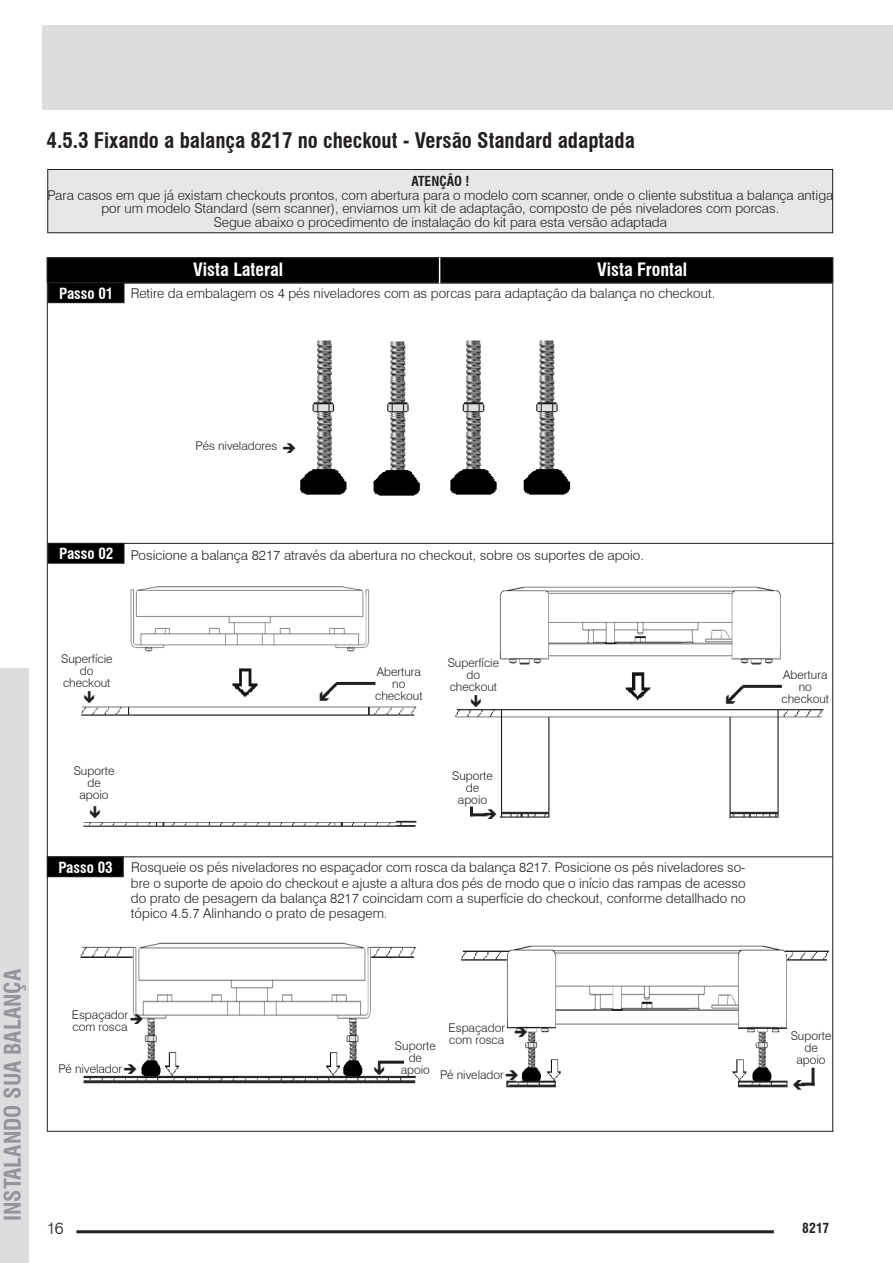
<style>
.page{position:relative;width:893px;height:1263px;background:#fff}
.page>*{position:absolute;margin:0;border:0;box-sizing:border-box;transform-origin:0 0}
.t1{font:700 condensed 22.5px "Swiss 721 BT";color:#939598}
.Sub_Subtítulo_-_Capítulo{font:700 condensed 21px "Swiss 721 BT";color:#231f20}
.t2{font:700 condensed 18px "Swiss 721 BT";color:#fff}
.Num__Página_Dir{font:300 16.5px "Swiss 721 BT";color:#231f20}
.t3{font:700 condensed 15px "Swiss 721 BT";color:#fff}
.t4{font:300 13.5px/15.5px "Swiss 721 BT";color:#231f20;text-align:justify}
.t5{font:700 condensed 13.5px "Swiss 721 BT";color:#231f20}
.t6{font:300 12px/12px "Swiss 721 BT";color:#231f20;text-align:center}
</style>
<div class="page">
<div style="left:0;top:668px;width:29px;height:595px;background:#dcdddf"></div>
<hr style="left:76px;top:1230px;width:698px;height:3px;background:#231f20">
<div style="left:43px;top:26px;width:850px;height:84px;background:#dcdddf"></div>
<img style="left:78px;top:942px;width:339px;height:189px">
<img style="left:455px;top:586px;width:369px;height:233px">
<img style="left:81px;top:586px;width:336px;height:241px">
<img style="left:300px;top:340px;width:271px;height:156px">
<hr style="left:743px;top:685px;width:39px;height:3px;background:#231f20">
<svg style="left:470px;top:806px;width:3px;height:7px"></svg>
<hr style="left:470px;top:813px;width:17px;height:3px;background:#231f20">
<hr style="left:336px;top:682px;width:39px;height:3px;background:#231f20">
<hr style="left:47px;top:283px;width:786px;height:1px;background:#231f20">
<hr style="left:47px;top:543px;width:786px;height:1px;background:#231f20">
<div style="left:47px;top:258px;width:786px;height:24px;background:#000"></div>
<div style="left:47px;top:257px;width:786px;height:26px;border:1px solid #231f20"></div>
<svg style="left:439px;top:257px;width:1px;height:27px"></svg>
<hr style="left:832px;top:258px;width:1px;height:874px;background:#231f20">
<hr style="left:47px;top:257px;width:1px;height:875px;background:#231f20">
<div style="left:48px;top:283px;width:76px;height:20px;background:#000"></div>
<div style="left:48px;top:282px;width:76px;height:21px;border:1px solid #231f20"></div>
<div style="left:48px;top:543px;width:76px;height:20px;background:#000"></div>
<div style="left:48px;top:543px;width:76px;height:21px;border:1px solid #231f20"></div>
<hr style="left:47px;top:856px;width:786px;height:1px;background:#231f20">
<div style="left:47px;top:857px;width:76px;height:20px;background:#000"></div>
<div style="left:47px;top:856px;width:77px;height:21px;border:1px solid #231f20"></div>
<img style="left:459px;top:945px;width:372px;height:186px">
<hr style="left:378px;top:1061px;width:26px;height:3px;background:#231f20">
<hr style="left:811px;top:1068px;width:3px;height:17px;background:#231f20">
<div style="left:48px;top:169px;width:785px;height:64px;background:#e6e7e9"></div>
<div style="left:47px;top:169px;width:786px;height:64px;border:1px solid #231f20"></div>
<hr style="left:47px;top:1131px;width:786px;height:1px;background:#231f20">
<svg style="left:471px;top:695px;width:10px;height:12px"></svg>
<svg style="left:484px;top:809px;width:12px;height:10px"></svg>
<svg style="left:84px;top:691px;width:10px;height:12px"></svg>
<svg style="left:723px;top:682px;width:24px;height:25px"></svg>
<svg style="left:90px;top:806px;width:10px;height:12px"></svg>
<svg style="left:316px;top:679px;width:25px;height:25px"></svg>
<svg style="left:374px;top:1063px;width:10px;height:12px"></svg>
<svg style="left:506px;top:1070px;width:12px;height:10px"></svg>
<svg style="left:793px;top:1079px;width:21px;height:10px"></svg>
<svg style="left:124px;top:1064px;width:12px;height:10px"></svg>
<svg style="left:131px;top:1014px;width:12px;height:10px"></svg>
<svg style="left:515px;top:1027px;width:12px;height:10px"></svg>
<p class="Sub_Subtítulo_-_Capítulo" style="left:47px;top:127px;width:590px">4.5.3 Fixando a balança 8217 no checkout - Versão Standard adaptada</p>
<p class="t5" style="left:411px;top:173px;width:59px">ATENÇÃO !</p>
<p class="t4" style="left:48px;top:188px;width:787px;line-height:13.5px;text-align:center">Para casos em que já existam checkouts prontos, com abertura para o modelo com scanner, onde o cliente substitua a balança antiga por um modelo Standard (sem scanner), enviamos um kit de adaptação, composto de pés niveladores com porcas.</p>
<p class="t4" style="left:214px;top:214px;width:455px">Segue abaixo o procedimento de instalação do kit para esta versão adaptada</p>
<p class="t2" style="left:193px;top:258px;width:92px">Vista Lateral</p>
<p class="t2" style="left:597px;top:258px;width:92px">Vista Frontal</p>
<p class="t3" style="left:59px;top:284px;width:56px">Passo 01</p>
<p class="t4" style="left:131px;top:285px;width:586px">Retire da embalagem os 4 pés niveladores com as porcas para adaptação da balança no checkout.</p>
<p class="t6" style="left:195px;top:440px;width:84px">Pés niveladores</p>
<p class="t3" style="left:59px;top:545px;width:56px">Passo 02</p>
<p class="t4" style="left:131px;top:547px;width:515px">Posicione a balança 8217 através da abertura no checkout, sobre os suportes de apoio.</p>
<p class="t6" style="left:61px;top:652px;width:53px">Superfície</p>
<p class="t6" style="left:80px;top:664px;width:15px">do</p>
<p class="t6" style="left:63px;top:677px;width:49px">checkout</p>
<p class="t6" style="left:377px;top:665px;width:46px">Abertura no</p>
<p class="t6" style="left:375px;top:689px;width:49px">checkout</p>
<p class="t6" style="left:448px;top:656px;width:53px">Superfície</p>
<p class="t6" style="left:467px;top:669px;width:15px">do</p>
<p class="t6" style="left:450px;top:681px;width:49px">checkout</p>
<h1 class="t1" style="left:-1px;top:1221px;width:254px;rotate:-90deg">INSTALANDO SUA BALANÇA</h1>
<p class="t6" style="left:74px;top:764px;width:42px">Suporte</p>
<p class="t6" style="left:87px;top:776px;width:15px">de</p>
<p class="t6" style="left:79px;top:788px;width:31px">apoio</p>
<p class="t6" style="left:452px;top:769px;width:42px">Suporte</p>
<p class="t6" style="left:466px;top:781px;width:15px">de</p>
<p class="t6" style="left:458px;top:793px;width:31px">apoio</p>
<p class="t3" style="left:59px;top:858px;width:56px">Passo 03</p>
<p class="t4" style="left:131px;top:859px;width:616px">Rosqueie os pés niveladores no espaçador com rosca da balança 8217. Posicione os pés niveladores so&shy;bre o suporte de apoio do checkout e ajuste a altura dos pés de modo que o início das rampas de acesso do prato de pesagem da balança 8217 coincidam com a superfície do checkout, conforme detallhado no tópico 4.5.7 Alinhando o prato de pesagem.</p>
<p class="t6" style="left:72px;top:1009px;width:58px;text-align:left">Espaçador com rosca</p>
<p class="t6" style="left:58px;top:1063px;width:65px">Pé nivelador</p>
<p class="Num__Página_Dir" style="left:47px;top:1218px;width:18px">16</p>
<p class="t6" style="left:448px;top:1021px;width:58px;text-align:left">Espaçador com rosca</p>
<p class="t6" style="left:395px;top:1040px;width:42px">Suporte</p>
<p class="t6" style="left:409px;top:1052px;width:15px">de</p>
<p class="t6" style="left:401px;top:1064px;width:31px">apoio</p>
<p class="t6" style="left:440px;top:1068px;width:65px">Pé nivelador</p>
<p class="t6" style="left:783px;top:668px;width:46px">Abertura no</p>
<p class="t6" style="left:782px;top:692px;width:49px">checkout</p>
<p class="t6" style="left:791px;top:1030px;width:42px">Suporte</p>
<p class="t6" style="left:804px;top:1042px;width:15px">de</p>
<p class="t6" style="left:796px;top:1054px;width:31px">apoio</p>
<p class="t5" style="left:802px;top:1220px;width:28px">8217</p>
</div>
